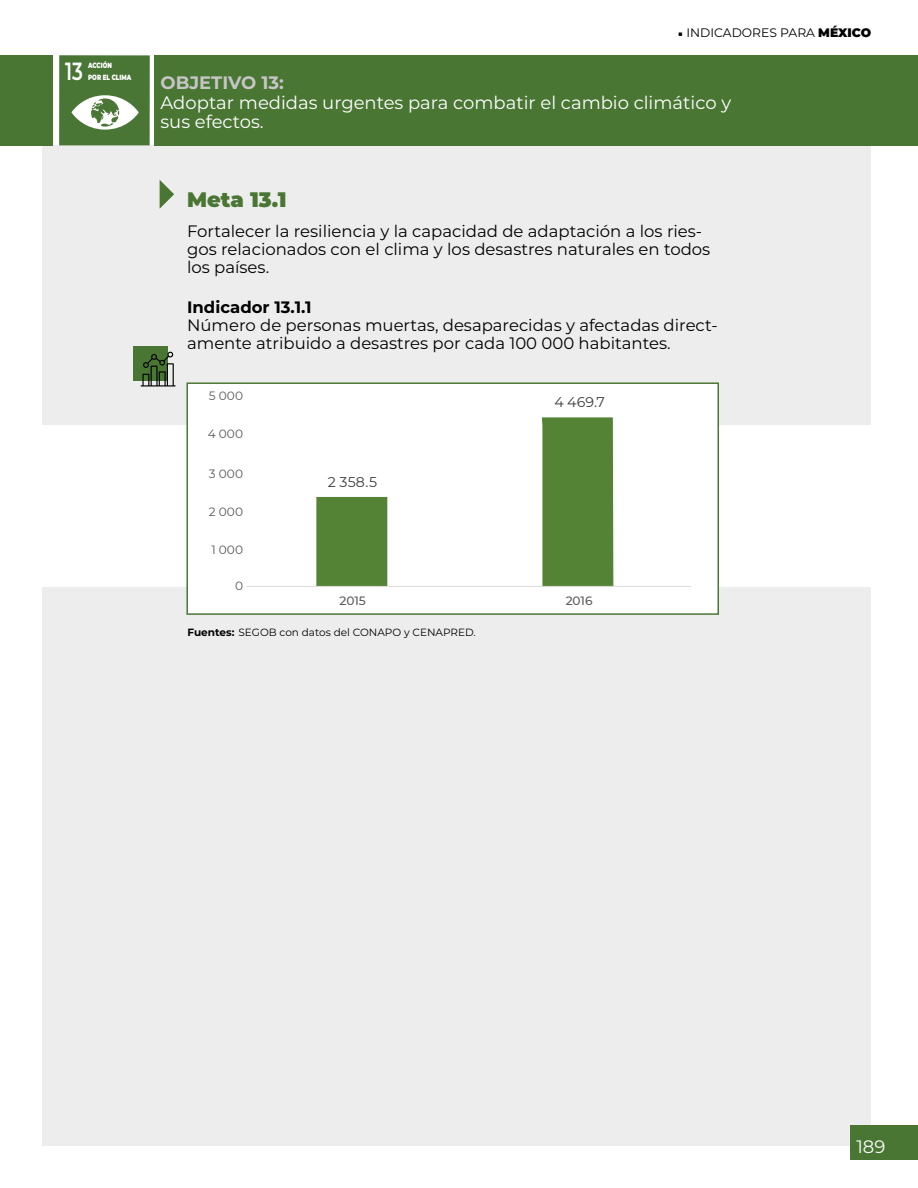
<style>
.page{position:relative;width:918px;height:1188px;background:#fff}
.page>*{position:absolute;margin:0;border:0;box-sizing:border-box;transform-origin:0 0}
.t1{font:600 24.75px "Montserrat";color:#fff;scale:.75 1}
.t2{font:900 21px "Montserrat";color:#4a7634}
.t3{font:18px/19.4px "Montserrat";color:#fff}
.t4{font:700 18px "Montserrat";color:#c6c6c6}
.t5{font:16.5px/17.9px "Montserrat";color:#000}
.t6{font:700 16.5px "Montserrat";color:#000}
.t7{font:14.1px "Montserrat";letter-spacing:.015em;color:#3c3c3b}
.t8{font:12.3px "Montserrat";color:#000}
.t9{font:12px "Montserrat";color:#5a5a5a}
.t10{font:500 12px "Montserrat";letter-spacing:-.005em;color:#5a5a5a}
.t11{font:10.5px "Montserrat";color:#000}
.t12{font:900 7.5px/12.1px "Montserrat";color:#fff;scale:.75 1}
.s1{font-weight:900}
.s2{font-weight:700}
</style>
<div class="page">
<div style="left:43px;top:145px;width:828px;height:1000px;background:#ededed"></div>
<div style="left:851px;top:1125px;width:67px;height:35px;background:#4a7634"></div>
<div style="left:18px;top:426px;width:869px;height:161px;background:#fff"></div>
<div style="left:134px;top:347px;width:34px;height:34px;background:#4a7634"></div>
<svg style="left:141px;top:351px;width:35px;height:35px"></svg>
<div style="left:186px;top:382px;width:533px;height:233px;background:#fff;border:2px solid #4a7634"></div>
<svg style="left:316px;top:417px;width:297px;height:169px"></svg>
<hr style="left:246px;top:586px;width:445px;height:1px;background:#d9d9d9">
<div style="left:0;top:55px;width:52px;height:90px;background:#4a7634"></div>
<div style="left:155px;top:55px;width:763px;height:90px;background:#4a7634"></div>
<div style="left:59px;top:55px;width:91px;height:90px;background:#4a7635"></div>
<svg style="left:71px;top:95px;width:68px;height:35px"></svg>
<svg style="left:160px;top:180px;width:14px;height:29px"></svg>
<h1 class="t1" style="left:65px;top:54px;width:25px">13</h1>
<p class="t12" style="left:88px;top:59px;width:59px">ACCIÓN<br>POR EL CLIMA</p>
<p class="t8" style="left:687px;top:24px;width:186px">INDICADORES PARA <span class="s1">MÉXICO</span></p>
<p class="t4" style="left:161px;top:70px;width:125px">OBJETIVO 13:</p>
<p class="t3" style="left:161px;top:92px;width:572px">Adoptar medidas urgentes para combatir el cambio climático y sus efectos.</p>
<p class="t2" style="left:187px;top:184px;width:101px">Meta 13.1</p>
<p class="t5" style="left:187px;top:222px;width:525px">Fortalecer la resiliencia y la capacidad de adaptación a los ries&shy;gos relacionados con el clima y los desastres naturales en todos los países.</p>
<p class="t6" style="left:187px;top:296px;width:126px">Indicador 13.1.1</p>
<p class="t5" style="left:187px;top:316px;width:532px">Número de personas muertas, desaparecidas y afectadas direct&shy;amente atribuido a desastres por cada 100 000 habitantes.</p>
<p class="t9" style="left:209px;top:388px;width:36px">5 000</p>
<p class="t9" style="left:208px;top:426px;width:37px">4 000</p>
<p class="t9" style="left:209px;top:465px;width:36px">3 000</p>
<p class="t9" style="left:209px;top:504px;width:36px">2 000</p>
<p class="t9" style="left:211px;top:542px;width:33px">1 000</p>
<p class="t9" style="left:235px;top:577px;width:10px">0</p>
<p class="t7" style="left:328px;top:472px;width:51px">2 358.5</p>
<p class="t7" style="left:555px;top:393px;width:52px">4 469.7</p>
<p class="t10" style="left:339px;top:593px;width:28px">2015</p>
<p class="t10" style="left:566px;top:593px;width:28px">2016</p>
<p class="t11" style="left:188px;top:625px;width:290px"><span class="s2">Fuentes:</span> SEGOB con datos del CONAPO y CENAPRED.</p>
<p class="t3" style="left:856px;top:1136px;width:30px">189</p>
</div>
